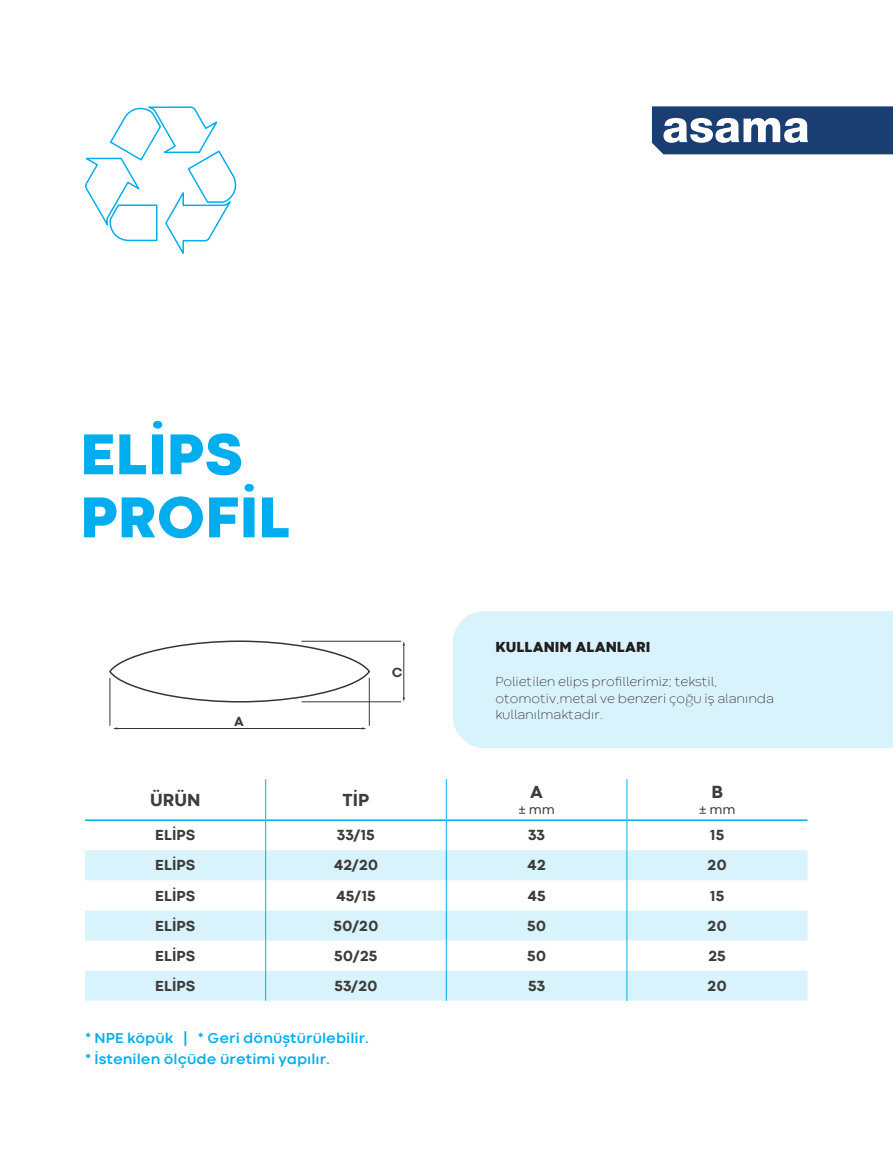
<style>
.page{position:relative;width:893px;height:1149px;background:#fff}
.page>*{position:absolute;margin:0;border:0;box-sizing:border-box;transform-origin:0 0}
.t1{font:800 60px "Codec Cold";color:#00aeef}
.t2{font:800 18px "Codec Cold";color:#3d3d3b}
.t3{font:800 15px "Codec Cold";color:#3d3d3b}
.t4{font:700 15px "Codec Cold";color:#00aeef}
.t5{font:800 15px "Codec Warm Trial";color:#231f20}
.t6{font:800 13.65px "Codec Cold";color:#3d3d3b}
.t7{font:200 13.5px/16.2px "Codec Warm Trial";color:#231f20}
.t8{font:13.5px "Codec Cold";color:#3d3d3b}
</style>
<div class="page">
<svg style="left:85px;top:850px;width:722px;height:150px;fill:#d9f3fd"></svg>
<hr style="left:265px;top:779px;width:1px;height:40px;background:#00aeef">
<hr style="left:446px;top:779px;width:1px;height:40px;background:#00aeef">
<hr style="left:627px;top:779px;width:1px;height:40px;background:#00aeef">
<hr style="left:265px;top:820px;width:1px;height:30px;background:#00aeef">
<hr style="left:446px;top:820px;width:1px;height:30px;background:#00aeef">
<hr style="left:627px;top:820px;width:1px;height:30px;background:#00aeef">
<hr style="left:265px;top:850px;width:1px;height:30px;background:#00aeef">
<hr style="left:446px;top:850px;width:1px;height:30px;background:#00aeef">
<hr style="left:627px;top:850px;width:1px;height:30px;background:#00aeef">
<hr style="left:265px;top:880px;width:1px;height:30px;background:#00aeef">
<hr style="left:446px;top:880px;width:1px;height:30px;background:#00aeef">
<hr style="left:627px;top:880px;width:1px;height:30px;background:#00aeef">
<hr style="left:265px;top:910px;width:1px;height:30px;background:#00aeef">
<hr style="left:446px;top:910px;width:1px;height:30px;background:#00aeef">
<hr style="left:627px;top:910px;width:1px;height:30px;background:#00aeef">
<hr style="left:265px;top:940px;width:1px;height:30px;background:#00aeef">
<hr style="left:446px;top:940px;width:1px;height:30px;background:#00aeef">
<hr style="left:627px;top:940px;width:1px;height:30px;background:#00aeef">
<hr style="left:265px;top:970px;width:1px;height:30px;background:#00aeef">
<hr style="left:446px;top:970px;width:1px;height:30px;background:#00aeef">
<hr style="left:627px;top:970px;width:1px;height:30px;background:#00aeef">
<hr style="left:85px;top:819px;width:181px;height:1px;background:#00aeef">
<hr style="left:266px;top:819px;width:180px;height:1px;background:#00aeef">
<hr style="left:446px;top:819px;width:181px;height:1px;background:#00aeef">
<hr style="left:627px;top:819px;width:180px;height:1px;background:#00aeef">
<hr style="left:302px;top:640px;width:99px;height:1px;background:#333636">
<hr style="left:302px;top:701px;width:99px;height:1px;background:#333636">
<hr style="left:404px;top:644px;width:1px;height:54px;background:#333636">
<hr style="left:369px;top:678px;width:1px;height:47px;background:#333636">
<hr style="left:110px;top:678px;width:1px;height:47px;background:#333636">
<hr style="left:117px;top:728px;width:246px;height:1px;background:#333636">
<svg style="left:109px;top:640px;width:262px;height:63px"></svg>
<div style="left:453px;top:611px;width:440px;height:137px;background:#d9f3fd"></div>
<svg style="left:85px;top:106px;width:152px;height:148px"></svg>
<svg style="left:652px;top:106px;width:241px;height:48px"></svg>
<p class="t1" style="left:80px;top:416px;width:165px">ELİPS</p>
<p class="t1" style="left:80px;top:479px;width:212px">PROFİL</p>
<p class="t6" style="left:234px;top:712px;width:11px">A</p>
<p class="t6" style="left:392px;top:663px;width:12px">C</p>
<p class="t5" style="left:495px;top:637px;width:156px">KULLANIM ALANLARI</p>
<p class="t7" style="left:495px;top:673px;width:280px">Polietilen elips profillerimiz; tekstil, otomotiv,metal ve benzeri çoğu iş alanında kullanılmaktadır.</p>
<p class="t2" style="left:150px;top:788px;width:52px">ÜRÜN</p>
<p class="t2" style="left:343px;top:788px;width:28px">TİP</p>
<p class="t2" style="left:530px;top:780px;width:14px">A</p>
<p class="t8" style="left:518px;top:801px;width:38px">± mm</p>
<p class="t2" style="left:711px;top:780px;width:13px">B</p>
<p class="t8" style="left:699px;top:801px;width:38px">± mm</p>
<p class="t3" style="left:155px;top:826px;width:42px">ELİPS</p>
<p class="t3" style="left:337px;top:826px;width:40px">33/15</p>
<p class="t3" style="left:528px;top:826px;width:18px">33</p>
<p class="t3" style="left:710px;top:826px;width:16px">15</p>
<p class="t3" style="left:155px;top:856px;width:42px">ELİPS</p>
<p class="t3" style="left:334px;top:856px;width:46px">42/20</p>
<p class="t3" style="left:527px;top:856px;width:20px">42</p>
<p class="t3" style="left:708px;top:856px;width:21px">20</p>
<p class="t3" style="left:155px;top:886px;width:42px">ELİPS</p>
<p class="t3" style="left:336px;top:886px;width:41px">45/15</p>
<p class="t3" style="left:527px;top:886px;width:20px">45</p>
<p class="t3" style="left:710px;top:886px;width:16px">15</p>
<p class="t3" style="left:155px;top:916px;width:42px">ELİPS</p>
<p class="t3" style="left:333px;top:916px;width:47px">50/20</p>
<p class="t3" style="left:527px;top:916px;width:21px">50</p>
<p class="t3" style="left:708px;top:916px;width:21px">20</p>
<p class="t3" style="left:155px;top:946px;width:42px">ELİPS</p>
<p class="t3" style="left:334px;top:946px;width:45px">50/25</p>
<p class="t3" style="left:527px;top:946px;width:21px">50</p>
<p class="t3" style="left:708px;top:946px;width:19px">25</p>
<p class="t3" style="left:155px;top:976px;width:42px">ELİPS</p>
<p class="t3" style="left:334px;top:976px;width:45px">53/20</p>
<p class="t3" style="left:528px;top:976px;width:19px">53</p>
<p class="t3" style="left:708px;top:976px;width:21px">20</p>
<p class="t4" style="left:85px;top:1028px;width:286px">* NPE köpük | * Geri dönüştürülebilir.</p>
<p class="t4" style="left:85px;top:1049px;width:247px">* İstenilen ölçüde üretimi yapılır.</p>
</div>
